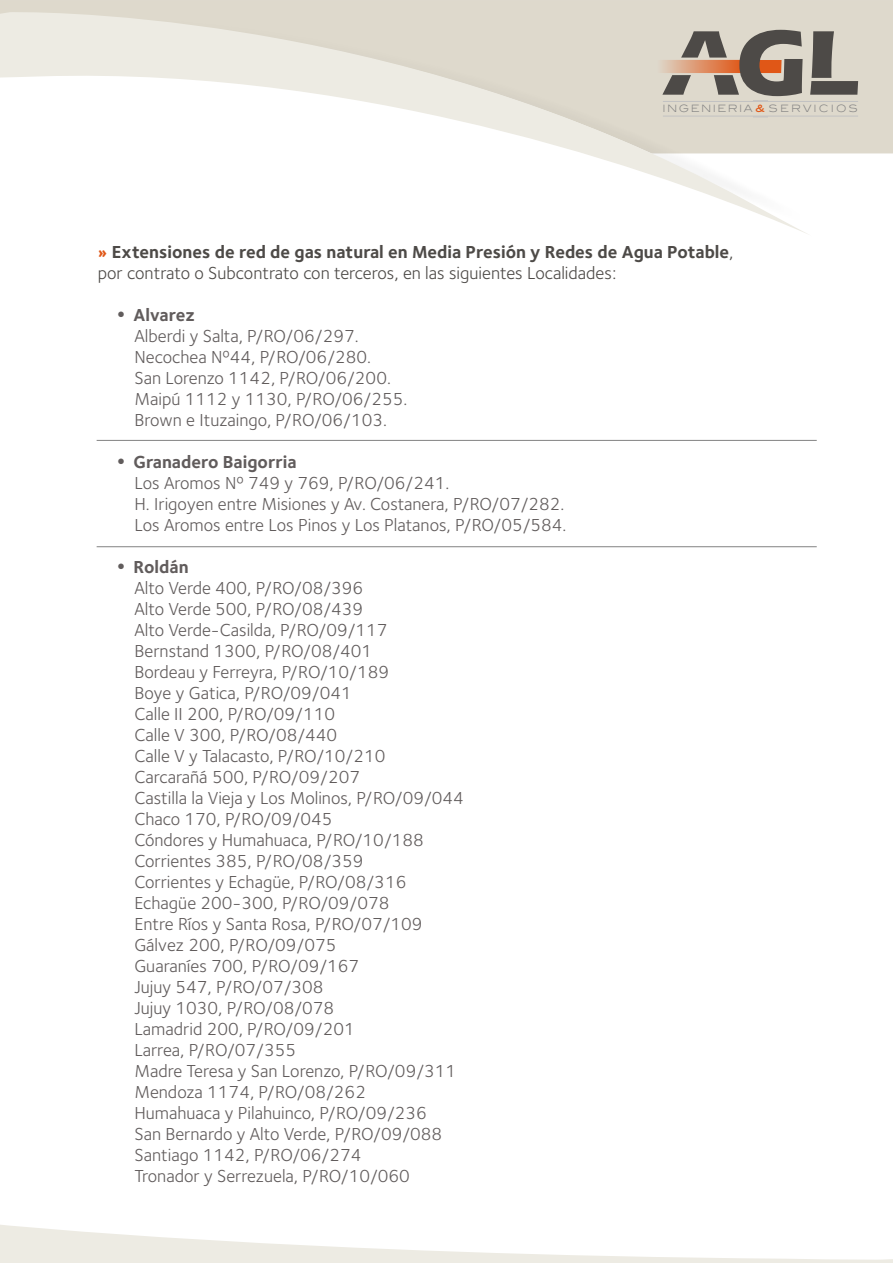
<style>
.page{position:relative;width:893px;height:1263px;background:#fff}
.page>*{position:absolute;margin:0;border:0;box-sizing:border-box;transform-origin:0 0}
.t1{font:18px/21px "Foundry Sterling";color:#615c5c}
.t2{font:18px/21px "Foundry Sterling";color:#4d4a47}
.t3{font:300 10.05px "Blair ITC";letter-spacing:.145em;color:#828282}
.s1{font-weight:500;color:#e05717}
.s2{font-weight:700;color:#e05717}
.s3{font-weight:700}
.s4{font-weight:700;font-size:24px}
</style>
<div class="page">
<div style="left:820px;top:0;width:73px;height:153px;background:#ded9cc"></div>
<svg style="left:0;top:4px;width:812px;height:231px"></svg>
<hr style="left:97px;top:440px;width:720px;height:1px;background:#828282">
<hr style="left:97px;top:546px;width:720px;height:1px;background:#828282">
<svg style="left:0;top:1225px;width:893px;height:38px"></svg>
<hr style="left:663px;top:101px;width:195px;height:1px;background:#c2c2c2">
<hr style="left:663px;top:116px;width:195px;height:1px;background:#c2c2c2">
<svg style="left:753px;top:117px;width:15px;height:1px"></svg>
<svg style="left:810px;top:31px;width:48px;height:64px;background:#949088"></svg>
<div style="left:638px;top:60px;width:144px;height:13px;background:#ded9cc"></div>
<svg style="left:662px;top:30px;width:141px;height:71px;background:#a19285"></svg>
<p class="t3" style="left:662px;top:105px;width:197px">INGENIERIA <span class="s1">&amp;</span> SERVICIOS</p>
<p class="t2" style="left:98px;top:243px;width:637px"><span class="s2">»</span> <span class="s3">Extensiones de red de gas natural en Media Presión y Redes de Agua Potable</span>, por contrato o Subcontrato con terceros, en las siguientes Localidades:</p>
<p class="t1" style="left:134px;top:306px;width:274px;text-indent:-19px"><span class="s4">•</span> <span class="s3">Alvarez<br></span>Alberdi y Salta, P/RO/06/297.<br>Necochea Nº44, P/RO/06/280.<br>San Lorenzo 1142, P/RO/06/200.<br>Maipú 1112 y 1130, P/RO/06/255.<br>Brown e Ituzaingo, P/RO/06/103.</p>
<p class="t1" style="left:134px;top:453px;width:434px;text-indent:-19px"><span class="s4">•</span> <span class="s3">Granadero Baigorria<br></span>Los Aromos Nº 749 y 769, P/RO/06/241.<br>H. Irigoyen entre Misiones y Av. Costanera, P/RO/07/282.<br>Los Aromos entre Los Pinos y Los Platanos, P/RO/05/584.</p>
<p class="t1" style="left:134px;top:558px;width:331px;text-indent:-19px"><span class="s4">•</span> <span class="s3">Roldán<br></span>Alto Verde 400, P/RO/08/396<br>Alto Verde 500, P/RO/08/439<br>Alto Verde-Casilda, P/RO/09/117<br>Bernstand 1300, P/RO/08/401<br>Bordeau y Ferreyra, P/RO/10/189<br>Boye y Gatica, P/RO/09/041<br>Calle II 200, P/RO/09/110<br>Calle V 300, P/RO/08/440<br>Calle V y Talacasto, P/RO/10/210<br>Carcarañá 500, P/RO/09/207<br>Castilla la Vieja y Los Molinos, P/RO/09/044<br>Chaco 170, P/RO/09/045<br>Cóndores y Humahuaca, P/RO/10/188<br>Corrientes 385, P/RO/08/359<br>Corrientes y Echagüe, P/RO/08/316<br>Echagüe 200-300, P/RO/09/078<br>Entre Ríos y Santa Rosa, P/RO/07/109<br>Gálvez 200, P/RO/09/075<br>Guaraníes 700, P/RO/09/167<br>Jujuy 547, P/RO/07/308<br>Jujuy 1030, P/RO/08/078<br>Lamadrid 200, P/RO/09/201<br>Larrea, P/RO/07/355<br>Madre Teresa y San Lorenzo, P/RO/09/311<br>Mendoza 1174, P/RO/08/262<br>Humahuaca y Pilahuinco, P/RO/09/236<br>San Bernardo y Alto Verde, P/RO/09/088<br>Santiago 1142, P/RO/06/274<br>Tronador y Serrezuela, P/RO/10/060</p>
</div>
